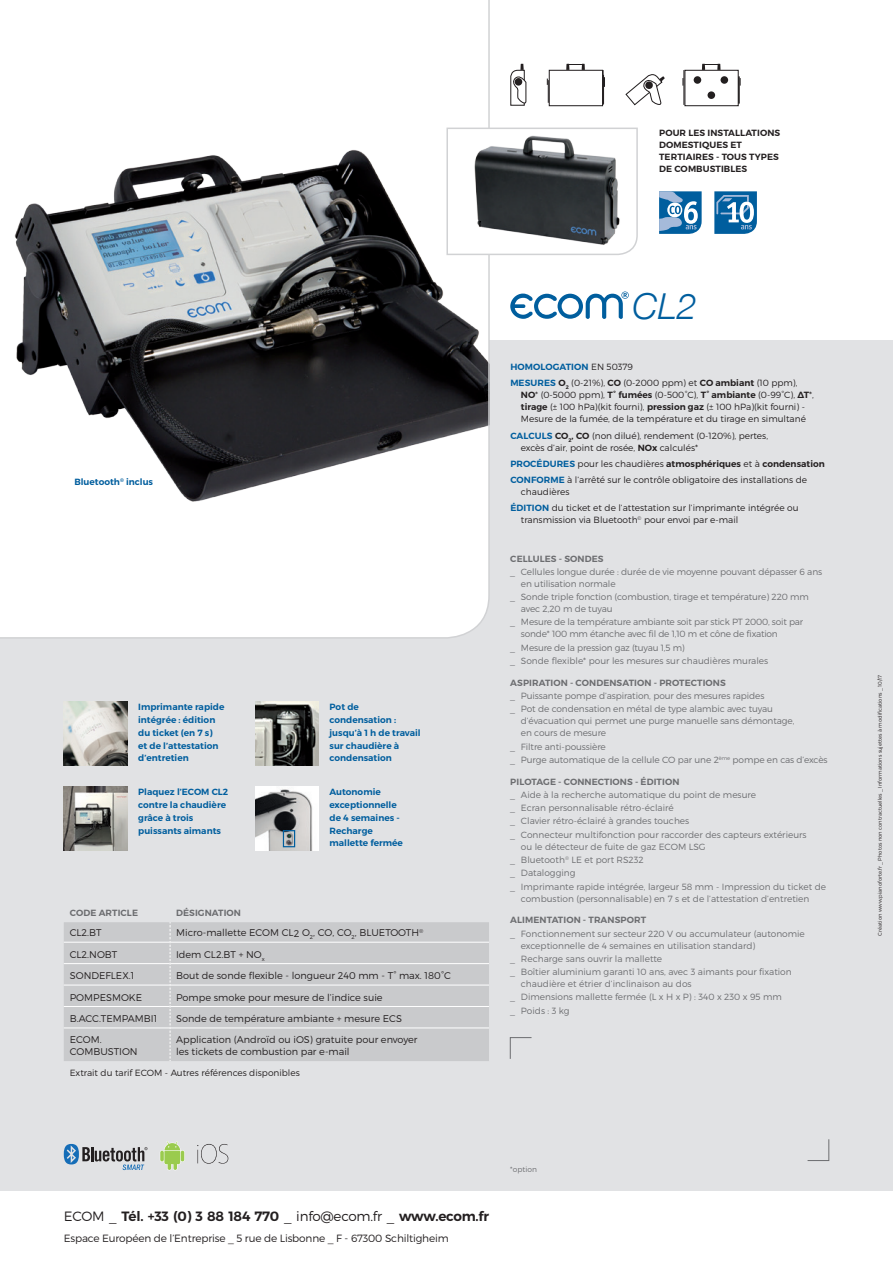
<style>
.page{position:relative;width:893px;height:1263px;background:#fff}
.page>*{position:absolute;margin:0;border:0;box-sizing:border-box;transform-origin:0 0}
.t1{font:italic 300 35.7px "Helvetica Neue LT Com";color:#005e9e}
.t2{font:600 13.5px "Montserrat";letter-spacing:-.015em;color:#231f20}
.t3{font:300 10.5px "Montserrat";letter-spacing:-.015em;color:#231f20}
.t4{font:300 9.75px/11.7px "Montserrat";color:#231f20}
.t5{font:300 9px/13.4px "Montserrat";color:#6c6d70}
.t6{font:300 9px/16.2px "Montserrat";color:#231f20}
.t7{font:600 9px/12.8px "Montserrat";color:#005e9e}
.t8{font:600 9px "Montserrat";letter-spacing:.01em;color:#6c6d70}
.t9{font:300 9px/12px "Montserrat";letter-spacing:-.02em;color:#6c6d70}
.t10{font:600 9px/12px "Montserrat";letter-spacing:.01em;color:#231f20}
.t11{font:300 7.5px "Montserrat";color:#6c6d70}
.t12{font:300 5.25px "Montserrat";color:#231f20}
.s1{font-weight:600;color:#005e9e}
.s2{font-weight:600}
.s3{font-weight:300}
</style>
<div class="page">
<div style="left:0;top:340px;width:893px;height:851px;background:#e1e2e4"></div>
<svg style="left:0;top:0;width:490px;height:639px"></svg>
<img style="left:64px;top:787px;width:64px;height:63px">
<img style="left:255px;top:702px;width:64px;height:63px">
<img style="left:64px;top:702px;width:64px;height:63px">
<div style="left:180px;top:1150px;width:5px;height:12px;border:1px solid #fff;border-radius:2px"></div>
<div style="left:160px;top:1150px;width:4px;height:12px;border:1px solid #fff;border-radius:2px"></div>
<svg style="left:160px;top:1151px;width:4px;height:10px"></svg>
<svg style="left:163px;top:1141px;width:21px;height:29px"></svg>
<svg style="left:509px;top:1037px;width:23px;height:22px"></svg>
<svg style="left:807px;top:1139px;width:23px;height:22px"></svg>
<svg style="left:510px;top:64px;width:17px;height:42px"></svg>
<svg style="left:625px;top:74px;width:40px;height:32px"></svg>
<div style="left:549px;top:70px;width:54px;height:36px;border:1px solid #231f20"></div>
<div style="left:684px;top:70px;width:55px;height:36px;border:1px solid #231f20"></div>
<svg style="left:566px;top:64px;width:19px;height:6px"></svg>
<svg style="left:702px;top:64px;width:18px;height:6px"></svg>
<hr style="left:603px;top:70px;width:1px;height:35px;background:#231f20">
<hr style="left:683px;top:70px;width:1px;height:35px;background:#231f20">
<svg style="left:604px;top:75px;width:1px;height:29px"></svg>
<svg style="left:738px;top:76px;width:3px;height:28px"></svg>
<svg style="left:547px;top:79px;width:2px;height:24px"></svg>
<div style="left:694px;top:76px;width:7px;height:8px;background:#231f20;border-radius:50%"></div>
<div style="left:720px;top:76px;width:8px;height:8px;background:#231f20;border-radius:50%"></div>
<div style="left:707px;top:91px;width:8px;height:8px;background:#231f20;border-radius:50%"></div>
<svg style="left:659px;top:191px;width:43px;height:43px;background:#5b94bf"></svg>
<svg style="left:714px;top:191px;width:43px;height:43px;background:#4185b6"></svg>
<img style="left:255px;top:787px;width:64px;height:63px">
<svg style="left:64px;top:1144px;width:84px;height:26px"></svg>
<div style="left:283px;top:830px;width:12px;height:17px;border:1px solid #005e9e"></div>
<svg style="left:446px;top:127px;width:192px;height:129px"></svg>
<svg style="left:510px;top:291px;width:119px;height:28px"></svg>
<div style="left:64px;top:922px;width:425px;height:139px;background:#c9cacc"></div>
<hr style="left:64px;top:942px;width:106px;height:1px;background:#fff">
<hr style="left:64px;top:963px;width:106px;height:1px;background:#fff">
<hr style="left:64px;top:985px;width:106px;height:1px;background:#fff">
<hr style="left:64px;top:1006px;width:106px;height:1px;background:#fff">
<hr style="left:64px;top:1027px;width:106px;height:1px;background:#fff">
<hr style="left:170px;top:942px;width:319px;height:1px;background:#fff">
<hr style="left:170px;top:963px;width:319px;height:1px;background:#fff">
<hr style="left:170px;top:985px;width:319px;height:1px;background:#fff">
<hr style="left:170px;top:1006px;width:319px;height:1px;background:#fff">
<hr style="left:170px;top:1027px;width:319px;height:1px;background:#fff">
<svg style="left:197px;top:1144px;width:31px;height:20px"></svg>
<p class="t10" style="left:659px;top:127px;width:123px">POUR LES INSTALLATIONS<br>DOMESTIQUES ET<br>TERTIAIRES - TOUS TYPES<br>DE COMBUSTIBLES</p>
<p class="t7" style="left:74px;top:475px;width:80px">Bluetooth<sup>®</sup> inclus</p>
<p class="t7" style="left:138px;top:701px;width:88px">Imprimante rapide intégrée : édition du ticket (en 7 s)<br>et de l’attestation d’entretien</p>
<p class="t7" style="left:138px;top:786px;width:92px">Plaquez l’ECOM CL2 contre la chaudière grâce à trois puissants aimants</p>
<p class="t7" style="left:330px;top:701px;width:93px">Pot de condensation : jusqu’à 1 h de travail sur chaudière à condensation</p>
<p class="t7" style="left:330px;top:786px;width:75px">Autonomie exceptionnelle de 4 semaines -<br>Recharge mallette fermée</p>
<p class="t8" style="left:70px;top:907px;width:70px">CODE ARTICLE</p>
<p class="t8" style="left:176px;top:907px;width:66px">DÉSIGNATION</p>
<p class="t4" style="left:70px;top:927px;width:33px">CL2.BT</p>
<p class="t4" style="left:176px;top:927px;width:249px">Micro-mallette ECOM CL2 O<sub>2</sub>, CO, CO<sub>2</sub>, BLUETOOTH<sup>®</sup></p>
<p class="t4" style="left:70px;top:948px;width:49px">CL2.NOBT</p>
<p class="t4" style="left:176px;top:948px;width:90px">Idem CL2.BT + NO<sub>x</sub></p>
<p class="t4" style="left:70px;top:969px;width:66px">SONDEFLEX.1</p>
<p class="t4" style="left:176px;top:969px;width:276px">Bout de sonde flexible - longueur 240 mm - T° max. 180°C</p>
<p class="t4" style="left:70px;top:991px;width:74px">POMPESMOKE</p>
<p class="t4" style="left:176px;top:991px;width:208px">Pompe smoke pour mesure de l’indice suie</p>
<p class="t4" style="left:70px;top:1012px;width:89px">B.ACC.TEMPAMBI1</p>
<p class="t4" style="left:176px;top:1012px;width:227px">Sonde de température ambiante + mesure ECS</p>
<p class="t4" style="left:70px;top:1034px;width:69px">ECOM.<br>COMBUSTION</p>
<p class="t4" style="left:176px;top:1034px;width:243px">Application (Androïd ou iOS) gratuite pour envoyer les tickets de combustion par e-mail</p>
<p class="t6" style="left:70px;top:1065px;width:232px">Extrait du tarif ECOM - Autres références disponibles</p>
<h1 class="t1" style="left:632px;top:285px;width:66px">CL2</h1>
<p class="t6" style="left:510px;top:359px;width:289px"><span class="s1">HOMOLOGATION</span> EN 50379<br><span class="s1">MESURES</span> <span class="s2">O</span><sub>2</sub> (0-21%), <span class="s2">CO</span> (0-2000 ppm) et <span class="s2">CO ambiant</span> (10 ppm),</p>
<p class="t6" style="left:521px;top:389px;width:294px;line-height:12px"><span class="s2">NO</span>* (0-5000 ppm), <span class="s2">T° fumées</span> (0-500°C), <span class="s2">T° ambiante</span> (0-99°C), <span class="s2">∆T</span>*, <span class="s2">tirage</span> (± 100 hPa)(kit fourni), <span class="s2">pression gaz</span> (± 100 hPa)(kit fourni) -<br>Mesure de la fumée, de la température et du tirage en simultané</p>
<p class="t6" style="left:521px;top:429px;width:249px;line-height:12px;text-indent:-11px"><span class="s1">CALCULS</span> <span class="s2">CO</span><sub>2</sub><span class="s2">, CO</span> (non dilué), rendement (0-120%), pertes, excès d’air, point de rosée, <span class="s2">NOx</span> calculés*</p>
<p class="t6" style="left:510px;top:455px;width:316px"><span class="s1">PROCÉDURES</span> pour les chaudières <span class="s2">atmosphériques</span> et à <span class="s2">condensation<br></span><span class="s1">CONFORME</span> à l’arrêté sur le contrôle obligatoire des installations de</p>
<p class="t6" style="left:510px;top:484px;width:290px;text-indent:11px">chaudières<br><span class="s1">ÉDITION</span> du ticket et de l’attestation sur l’imprimante intégrée ou</p>
<p class="t6" style="left:521px;top:512px;width:219px">transmission via Bluetooth<sup>©</sup> pour envoi par e-mail</p>
<p class="t8" style="left:510px;top:553px;width:95px">CELLULES - SONDES</p>
<p class="t5" style="left:521px;top:565px;width:303px;line-height:12px;text-indent:-11px">_ Cellules longue durée : durée de vie moyenne pouvant dépasser 6 ans en utilisation normale</p>
<p class="t5" style="left:521px;top:591px;width:290px;line-height:12px;text-indent:-11px">_ Sonde triple fonction (combustion, tirage et température) 220 mm avec 2,20 m de tuyau</p>
<p class="t9" style="left:521px;top:616px;width:284px;text-indent:-11px">_ Mesure de la température ambiante soit par stick PT 2000, soit par sonde* 100 mm étanche avec fil de 1,10 m et cône de fixation</p>
<p class="t5" style="left:510px;top:641px;width:259px">_ Mesure de la pression gaz (tuyau 1,5 m)<br>_ Sonde flexible* pour les mesures sur chaudières murales</p>
<p class="t8" style="left:510px;top:677px;width:217px">ASPIRATION - CONDENSATION - PROTECTIONS</p>
<p class="t5" style="left:510px;top:689px;width:264px">_ Puissante pompe d’aspiration, pour des mesures rapides<br>_ Pot de condensation en métal de type alambic avec tuyau</p>
<p class="t5" style="left:521px;top:715px;width:275px;line-height:12px">d’évacuation qui permet une purge manuelle sans démontage, en cours de mesure</p>
<p class="t5" style="left:510px;top:739px;width:319px">_ Filtre anti-poussière<br>_ Purge automatique de la cellule CO par une 2<sup>ème</sup> pompe en cas d’excès</p>
<p class="t8" style="left:510px;top:776px;width:171px">PILOTAGE - CONNECTIONS - ÉDITION</p>
<p class="t5" style="left:510px;top:788px;width:298px">_ Aide à la recherche automatique du point de mesure<br>_ Ecran personnalisable rétro-éclairé<br>_ Clavier rétro-éclairé à grandes touches<br>_ Connecteur multifonction pour raccorder des capteurs extérieurs</p>
<p class="t5" style="left:510px;top:840px;width:317px;text-indent:11px">ou le détecteur de fuite de gaz ECOM LSG<br>_ Bluetooth<sup>®</sup> LE et port RS232<br>_ Datalogging<br>_ Imprimante rapide intégrée, largeur 58 mm - Impression du ticket de</p>
<p class="t5" style="left:521px;top:891px;width:290px">combustion (personnalisable) en 7 s et de l’attestation d’entretien</p>
<p class="t8" style="left:510px;top:914px;width:137px">ALIMENTATION - TRANSPORT</p>
<p class="t5" style="left:521px;top:927px;width:285px;line-height:12px;text-indent:-11px">_ Fonctionnement sur secteur 220 V ou accumulateur (autonomie exceptionnelle de 4 semaines en utilisation standard)</p>
<p class="t5" style="left:510px;top:952px;width:283px">_ Recharge sans ouvrir la mallette<br>_ Boîtier aluminium garanti 10 ans, avec 3 aimants pour fixation</p>
<p class="t5" style="left:510px;top:977px;width:273px;text-indent:11px">chaudière et étrier d’inclinaison au dos<br>_ Dimensions mallette fermée (L x H x P) : 340 x 230 x 95 mm _ Poids : 3 kg</p>
<h2 class="t2" style="left:64px;top:1207px;width:427px"><span class="s3">ECOM _</span> Tél. +33 (0) 3 88 184 770 <span class="s3">_ info@ecom.fr _</span> www.ecom.fr</h2>
<p class="t3" style="left:64px;top:1232px;width:386px">Espace Européen de l’Entreprise _ 5 rue de Lisbonne _ F - 67300 Schiltigheim</p>
<p class="t11" style="left:510px;top:1165px;width:28px">*option</p>
<p class="t12" style="left:877px;top:935px;width:262px;rotate:-90deg">Création www.pianoforte.fr _ Photos non contractuelles _ Informations sujettes à modifications _ 10/17</p>
</div>
